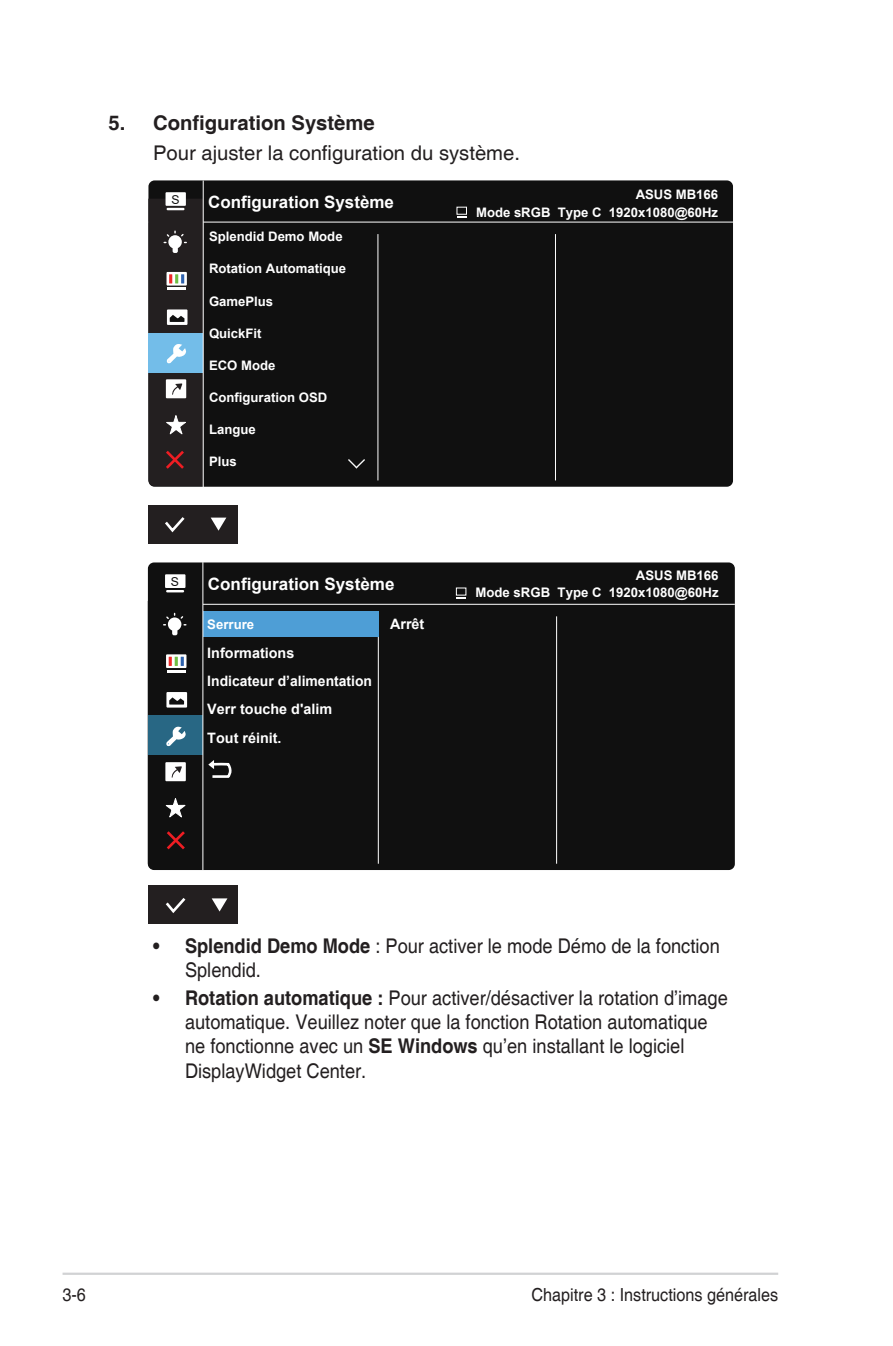
<style>
.page{position:relative;width:893px;height:1346px;background:#fff}
.page>*{position:absolute;margin:0;border:0;box-sizing:border-box;transform-origin:0 0}
.Body_Text_Indent{font:20.25px/24.3px "Helvetica";color:#231f20;scale:.9 1}
.Body_Text_Indent-2{font:20.25px "Helvetica";color:#231f20}
.OSD_Item{font:700 20.25px "Helvetica";color:#231f20}
.t1{font:18px "Helvetica";color:#231f20;scale:.9 1}
.t2{font:700 17.1px "Arial";color:#fff}
.t3{font:700 16.88px "Arial";color:#fff}
.t4{font:700 14.4px/28.3px "Arial";color:#fff}
.t5{font:700 13.28px "Arial";color:#fff}
.t6{font:700 13.05px "Arial";color:#fff}
.t7{font:12.15px "Arial";color:#101010}
.s1{font-weight:700}
</style>
<div class="page">
<hr style="left:63px;top:1272px;width:715px;height:3px;background:#d1d2d4">
<div style="left:148px;top:180px;width:585px;height:307px;background:#101010;border-radius:6px"></div>
<hr style="left:149px;top:222px;width:584px;height:1px;background:#fff">
<hr style="left:378px;top:234px;width:1px;height:246px;background:#fff">
<hr style="left:555px;top:234px;width:1px;height:246px;background:#fff">
<div style="left:166px;top:192px;width:20px;height:14px;background:#fff"></div>
<div style="left:148px;top:505px;width:89px;height:38px;background:#231f20"></div>
<svg style="left:148px;top:199px;width:55px;height:287px;background:#454a51"></svg>
<svg style="left:165px;top:517px;width:20px;height:16px"></svg>
<svg style="left:211px;top:518px;width:15px;height:13px"></svg>
<svg style="left:348px;top:459px;width:17px;height:10px"></svg>
<hr style="left:203px;top:181px;width:1px;height:306px;background:#fff">
<div style="left:457px;top:207px;width:10px;height:7px;border:1px solid #fff"></div>
<div style="left:148px;top:562px;width:587px;height:308px;background:#101010;border-radius:6px"></div>
<hr style="left:148px;top:604px;width:587px;height:1px;background:#fff">
<hr style="left:378px;top:616px;width:1px;height:248px;background:#fff">
<hr style="left:556px;top:616px;width:1px;height:248px;background:#fff">
<div style="left:165px;top:574px;width:20px;height:14px;background:#fff"></div>
<svg style="left:166px;top:590px;width:18px;height:2px"></svg>
<div style="left:204px;top:611px;width:175px;height:26px;background:#4e9ed6"></div>
<div style="left:149px;top:885px;width:89px;height:39px;background:#231f20"></div>
<svg style="left:148px;top:601px;width:85px;height:268px"></svg>
<svg style="left:165px;top:898px;width:21px;height:15px"></svg>
<svg style="left:212px;top:898px;width:15px;height:13px"></svg>
<hr style="left:202px;top:562px;width:1px;height:308px;background:#fff">
<div style="left:456px;top:588px;width:10px;height:7px;border:1px solid #fff"></div>
<svg style="left:456px;top:597px;width:10px;height:2px"></svg>
<p class="OSD_Item" style="left:108px;top:110px;width:268px">5. Configuration Système</p>
<p class="Body_Text_Indent-2" style="left:153px;top:141px;width:368px">Pour ajuster la configuration du système.</p>
<p class="t7" style="left:171px;top:191px;width:10px">S</p>
<p class="t6" style="left:209px;top:228px;width:135px">Splendid Demo Mode</p>
<p class="t6" style="left:636px;top:185px;width:84px">ASUS MB166</p>
<p class="t3" style="left:208px;top:190px;width:187px">Configuration Système</p>
<p class="t6" style="left:476px;top:203px;width:244px">Mode sRGB Type C 1920x1080@60Hz</p>
<p class="t6" style="left:209px;top:260px;width:139px">Rotation Automatique</p>
<p class="t6" style="left:209px;top:292px;width:66px">GamePlus</p>
<p class="t6" style="left:209px;top:324px;width:54px">QuickFit</p>
<p class="t6" style="left:209px;top:356px;width:68px">ECO Mode</p>
<p class="t6" style="left:209px;top:388px;width:120px">Configuration OSD</p>
<p class="t6" style="left:209px;top:420px;width:48px">Langue</p>
<p class="t6" style="left:209px;top:453px;width:29px">Plus</p>
<p class="t7" style="left:171px;top:573px;width:10px">S</p>
<p class="t2" style="left:208px;top:572px;width:188px">Configuration Système</p>
<p class="t5" style="left:207px;top:615px;width:48px">Serrure</p>
<p class="t4" style="left:207px;top:639px;width:89px">Informations</p>
<p class="t4" style="left:207px;top:667px;width:166px">Indicateur d’alimentation</p>
<p class="t4" style="left:207px;top:695px;width:126px">Verr touche d'alim<br>Tout réinit.</p>
<p class="t4" style="left:390px;top:610px;width:36px">Arrêt</p>
<p class="t6" style="left:636px;top:566px;width:84px">ASUS MB166</p>
<p class="t6" style="left:475px;top:584px;width:245px">Mode sRGB Type C 1920x1080@60Hz</p>
<p class="Body_Text_Indent" style="left:185px;top:935px;width:596px;line-height:23.6px;text-indent:-32px"><span class="s1">• Splendid Demo Mode</span> : Pour activer le mode Démo de la fonction<br>Splendid.</p>
<p class="Body_Text_Indent" style="left:185px;top:986px;width:605px;text-indent:-32px"><span class="s1">• Rotation automatique :</span> Pour activer/désactiver la rotation d’image automatique. Veuillez noter que la fonction Rotation automatique ne fonctionne avec un <span class="s1">SE Windows</span> qu’en installant le logiciel DisplayWidget Center.</p>
<p class="t1" style="left:63px;top:1284px;width:28px">3-6</p>
<p class="t1" style="left:531px;top:1284px;width:276px">Chapitre 3 : Instructions générales</p>
</div>
